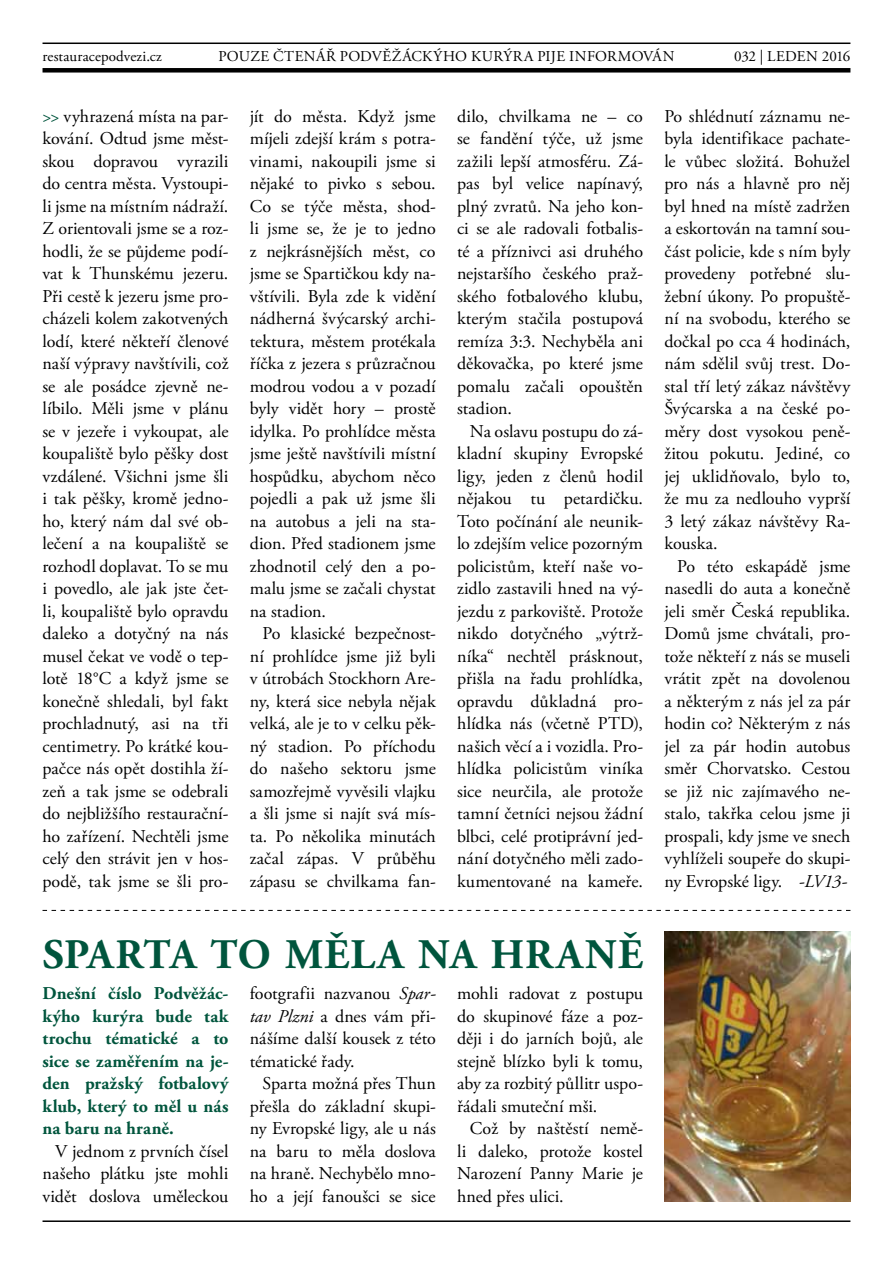
<style>
.page{position:relative;width:893px;height:1263px;background:#fff}
.page>*{position:absolute;margin:0;border:0;box-sizing:border-box;transform-origin:0 0}
.t1{font:700 42px "Adobe Garamond Pro";letter-spacing:.025em;color:#00553d}
.t2{font:18px/22.5px "Adobe Garamond Pro";color:#000;text-align:justify}
.t3{font:700 18px/22.5px "Adobe Garamond Pro";letter-spacing:.01em;color:#00553d;text-align:justify}
.t4{font:15px "Adobe Garamond Pro";letter-spacing:.025em;color:#000}
.t5{font:15px "Adobe Garamond Pro";color:#000}
.s1{color:#00553d}
.s2{font-style:italic}
</style>
<div class="page">
<hr style="left:43px;top:43px;width:807px;height:1px;background:#000">
<div style="left:43px;top:68px;width:807px;height:5px;background:#000"></div>
<hr style="left:43px;top:1220px;width:807px;height:2px;background:#000">
<svg style="left:43px;top:910px;width:807px;height:1px"></svg>
<img style="left:664px;top:932px;width:186px;height:270px">
<p class="t4" style="left:43px;top:47px;width:121px">restauracepodvezi.cz</p>
<p class="t4" style="left:218px;top:47px;width:458px">pouze čtenář podvěžáckýho kurýra pije informován</p>
<p class="t5" style="left:734px;top:47px;width:118px">032 | Leden 2016</p>
<p class="t2" style="left:43px;top:105px;width:188px"><span class="s1">&gt;&gt;</span> vyhrazená místa na par&shy;kování. Odtud jsme měst&shy;skou dopravou vyrazili do centra města. Vystoupi&shy;li jsme na místním nádraží.<br>Z orientovali jsme se a roz&shy;hodli, že se půjdeme podí&shy;vat k Thunskému jezeru.<br>Při cestě k jezeru jsme pro&shy;cházeli kolem zakotvených lodí, které někteří členové naší výpravy navštívili, což se ale posádce zjevně ne&shy;líbilo. Měli jsme v plánu se v jezeře i vykoupat, ale koupaliště bylo pěšky dost vzdálené. Všichni jsme šli i tak pěšky, kromě jedno&shy;ho, který nám dal své ob&shy;lečení a na koupaliště se rozhodl doplavat. To se mu i povedlo, ale jak jste čet&shy;li, koupaliště bylo opravdu daleko a dotyčný na nás musel čekat ve vodě o tep&shy;lotě 18°C a když jsme se konečně shledali, byl fakt prochladnutý, asi na tři centimetry. Po krátké kou&shy;pačce nás opět dostihla ží&shy;zeň a tak jsme se odebrali do nejbližšího restaurační&shy;ho zařízení. Nechtěli jsme celý den strávit jen v hos&shy;podě, tak jsme se šli pro-</p>
<p class="t2" style="left:250px;top:105px;width:188px">jít do města. Když jsme míjeli zdejší krám s potra&shy;vinami, nakoupili jsme si nějaké to pivko s sebou.<br>Co se týče města, shod&shy;li jsme se, že je to jedno z nejkrásnějších měst, co jsme se Spartičkou kdy na&shy;vštívili. Byla zde k vidění nádherná švýcarský archi&shy;tektura, městem protékala říčka z jezera s průzračnou modrou vodou a v pozadí byly vidět hory – prostě idylka. Po prohlídce města jsme ještě navštívili místní hospůdku, abychom něco pojedli a pak už jsme šli na autobus a jeli na sta&shy;dion. Před stadionem jsme zhodnotil celý den a po&shy;malu jsme se začali chystat na stadion.</p>
<p class="t2" style="left:250px;top:623px;width:188px;text-indent:13px">Po klasické bezpečnost&shy;ní prohlídce jsme již byli v útrobách Stockhorn Are&shy;ny, která sice nebyla nějak velká, ale je to v celku pěk&shy;ný stadion. Po příchodu do našeho sektoru jsme samozřejmě vyvěsili vlajku a šli jsme si najít svá mís&shy;ta. Po několika minutách začal zápas. V průběhu zápasu se chvilkama fan-</p>
<p class="t2" style="left:457px;top:105px;width:188px">dilo, chvilkama ne – co se fandění týče, už jsme zažili lepší atmosféru. Zá&shy;pas byl velice napínavý, plný zvratů. Na jeho kon&shy;ci se ale radovali fotbalis&shy;té a příznivci asi druhého nejstaršího českého praž&shy;ského fotbalového klubu, kterým stačila postupová remíza 3:3. Nechyběla ani děkovačka, po které jsme pomalu začali opouštěn stadion.</p>
<p class="t2" style="left:457px;top:420px;width:188px;text-indent:13px">Na oslavu postupu do zá&shy;kladní skupiny Evropské ligy, jeden z členů hodil nějakou tu petardičku.<br>Toto počínání ale neunik&shy;lo zdejším velice pozorným policistům, kteří naše vo&shy;zidlo zastavili hned na vý&shy;jezdu z parkoviště. Protože nikdo dotyčného „výtrž&shy;níka“ nechtěl prásknout, přišla na řadu prohlídka, opravdu důkladná pro&shy;hlídka nás (včetně PTD), našich věcí a i vozidla. Pro&shy;hlídka policistům viníka sice neurčila, ale protože tamní četníci nejsou žádní blbci, celé protiprávní jed&shy;nání dotyčného měli zado&shy;kumentované na kameře.</p>
<h1 class="t1" style="left:43px;top:930px;width:602px">Sparta to měla na hraně</h1>
<p class="t3" style="left:43px;top:982px;width:188px">Dnešní číslo Podvěžác&shy;kýho kurýra bude tak trochu tématické a to sice se zaměřením na je&shy;den pražský fotbalový klub, který to měl u nás na baru na hraně.</p>
<p class="t2" style="left:43px;top:1140px;width:187px;text-indent:13px">V jednom z prvních čísel našeho plátku jste mohli vidět doslova uměleckou</p>
<p class="t2" style="left:250px;top:983px;width:188px">footgrafii nazvanou <span class="s2">Spar&shy;tav Plzni</span> a dnes vám při&shy;nášíme další kousek z této tématické řady.</p>
<p class="t2" style="left:250px;top:1073px;width:188px;text-indent:13px">Sparta možná přes Thun přešla do základní skupi&shy;ny Evropské ligy, ale u nás na baru to měla doslova na hraně. Nechybělo mno&shy;ho a její fanoušci se sice</p>
<p class="t2" style="left:457px;top:983px;width:188px">mohli radovat z postupu do skupinové fáze a poz&shy;ději i do jarních bojů, ale stejně blízko byli k tomu, aby za rozbitý půllitr uspo&shy;řádali smuteční mši.</p>
<p class="t2" style="left:457px;top:1118px;width:188px;text-indent:13px">Což by naštěstí nemě&shy;li daleko, protože kostel Narození Panny Marie je hned přes ulici.</p>
<p class="t2" style="left:664px;top:105px;width:188px">Po shlédnutí záznamu ne&shy;byla identifikace pachate&shy;le vůbec složitá. Bohužel pro nás a hlavně pro něj byl hned na místě zadržen a eskortován na tamní sou&shy;část policie, kde s ním byly provedeny potřebné slu&shy;žební úkony. Po propuště&shy;ní na svobodu, kterého se dočkal po cca 4 hodinách, nám sdělil svůj trest. Do&shy;stal tří letý zákaz návštěvy Švýcarska a na české po&shy;měry dost vysokou peně&shy;žitou pokutu. Jediné, co jej uklidňovalo, bylo to, že mu za nedlouho vyprší 3 letý zákaz návštěvy Ra&shy;kouska.</p>
<p class="t2" style="left:664px;top:555px;width:188px;text-indent:13px">Po této eskapádě jsme nasedli do auta a konečně jeli směr Česká republika.<br>Domů jsme chvátali, pro&shy;tože někteří z nás se museli vrátit zpět na dovolenou a některým z nás jel za pár hodin co? Některým z nás jel za pár hodin autobus směr Chorvatsko. Cestou se již nic zajímavého ne&shy;stalo, takřka celou jsme ji prospali, kdy jsme ve snech vyhlíželi soupeře do skupi&shy;ny Evropské ligy. <span class="s2">-LV13-</span></p>
</div>
